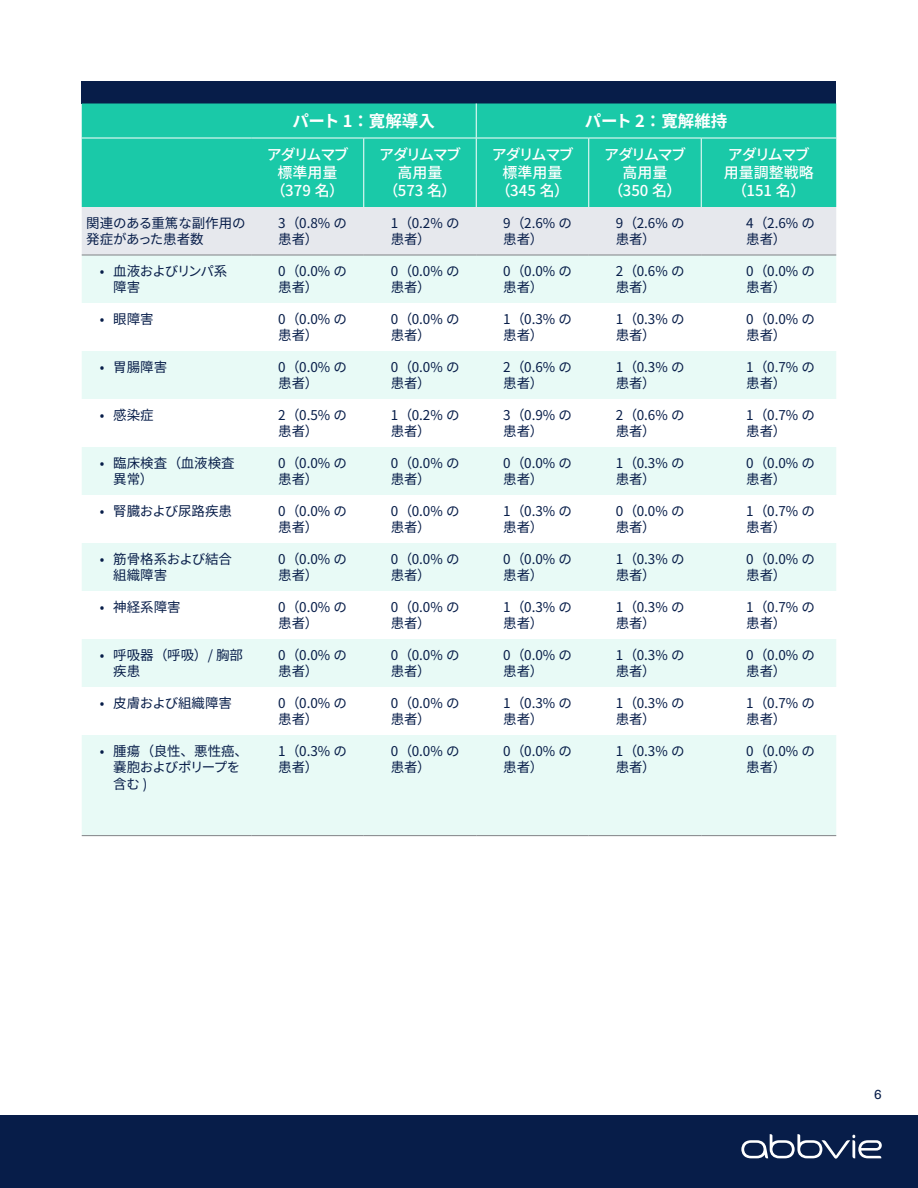
<style>
.page{position:relative;width:918px;height:1188px;background:#fff}
.page>*{position:absolute;margin:0;border:0;box-sizing:border-box;transform-origin:0 0}
.Table_SubHd_White{font:700 16.5px "Noto Sans CJ Kjp";color:#fff}
.Tab_Body_Medium_10pt{font:500 15px/18px "Noto Sans CJ Kjp";letter-spacing:-.025em;color:#fff;text-align:center}
.Tab_Body_Medium_10pt-2{font:500 15px/18px "Noto Sans CJ Kjp";letter-spacing:-.045em;color:#fff;text-align:center}
.Tab_Body_Medium_10pt-3{font:500 15px/18px "Noto Sans CJ Kjp";color:#fff;text-align:center}
.Table_Body_Reg_9pt{font:13.5px/16.5px "Noto Sans CJ Kjp";color:#071d49}
.Table_Body_Reg_9pt-2{font:13.5px/16.5px "Noto Sans CJ Kjp";letter-spacing:-.025em;color:#071d49}
.Table_Body_Reg_9pt-3{font:13.5px/16.5px "Noto Sans CJ Kjp";letter-spacing:-.07em;color:#071d49}
.t1{font:13.5px "Neue Haas Unica Pro";color:#071d49}
</style>
<div class="page">
<div style="left:0;top:1115px;width:918px;height:73px;background:#071d49"></div>
<div style="left:82px;top:81px;width:754px;height:23px;background:#071d49"></div>
<div style="left:82px;top:104px;width:754px;height:103px;background:#1ac9a8"></div>
<div style="left:82px;top:207px;width:754px;height:48px;background:#e6e8ed"></div>
<div style="left:82px;top:256px;width:754px;height:579px;background:#e8faf6"></div>
<svg style="left:82px;top:303px;width:754px;height:432px"></svg>
<hr style="left:476px;top:104px;width:1px;height:34px;background:#fff">
<hr style="left:251px;top:138px;width:113px;height:1px;background:#fff">
<hr style="left:364px;top:138px;width:112px;height:1px;background:#fff">
<hr style="left:476px;top:138px;width:113px;height:1px;background:#fff">
<hr style="left:589px;top:138px;width:112px;height:1px;background:#fff">
<hr style="left:701px;top:138px;width:135px;height:1px;background:#fff">
<hr style="left:363px;top:138px;width:1px;height:69px;background:#fff">
<hr style="left:476px;top:138px;width:1px;height:69px;background:#fff">
<hr style="left:588px;top:138px;width:1px;height:69px;background:#fff">
<hr style="left:701px;top:138px;width:1px;height:69px;background:#fff">
<hr style="left:82px;top:138px;width:169px;height:1px;background:#fff">
<hr style="left:82px;top:255px;width:169px;height:1px;background:#808285">
<hr style="left:251px;top:255px;width:113px;height:1px;background:#808285">
<hr style="left:364px;top:255px;width:112px;height:1px;background:#808285">
<hr style="left:476px;top:255px;width:113px;height:1px;background:#808285">
<hr style="left:589px;top:255px;width:112px;height:1px;background:#808285">
<hr style="left:701px;top:255px;width:135px;height:1px;background:#808285">
<hr style="left:82px;top:835px;width:169px;height:1px;background:#808285">
<hr style="left:251px;top:835px;width:113px;height:1px;background:#808285">
<hr style="left:364px;top:835px;width:112px;height:1px;background:#808285">
<hr style="left:476px;top:835px;width:113px;height:1px;background:#808285">
<hr style="left:589px;top:835px;width:112px;height:1px;background:#808285">
<hr style="left:701px;top:835px;width:135px;height:1px;background:#808285">
<svg style="left:741px;top:1134px;width:141px;height:25px"></svg>
<p class="Table_SubHd_White" style="left:292px;top:112px;width:144px">パート 1：寛解導入</p>
<p class="Table_SubHd_White" style="left:585px;top:112px;width:144px">パート 2：寛解維持</p>
<p class="Tab_Body_Medium_10pt" style="left:267px;top:146px;width:84px">アダリムマブ標準用量（379 名）</p>
<p class="Tab_Body_Medium_10pt-2" style="left:379px;top:146px;width:84px">アダリムマブ高用量（573 名）</p>
<p class="Tab_Body_Medium_10pt" style="left:492px;top:146px;width:84px">アダリムマブ標準用量（345 名）</p>
<p class="Tab_Body_Medium_10pt-2" style="left:604px;top:146px;width:84px">アダリムマブ高用量（350 名）</p>
<p class="Tab_Body_Medium_10pt-3" style="left:724px;top:146px;width:91px">アダリムマブ用量調整戦略（151 名）</p>
<p class="Table_Body_Reg_9pt" style="left:86px;top:215px;width:161px">関連のある重篤な副作用の発症があった患者数</p>
<p class="Table_Body_Reg_9pt" style="left:278px;top:215px;width:70px">3（0.8% の患者）</p>
<p class="Table_Body_Reg_9pt" style="left:391px;top:215px;width:70px">1（0.2% の患者）</p>
<p class="Table_Body_Reg_9pt" style="left:503px;top:215px;width:70px">9（2.6% の患者）</p>
<p class="Table_Body_Reg_9pt" style="left:616px;top:215px;width:70px">9（2.6% の患者）</p>
<p class="Table_Body_Reg_9pt" style="left:746px;top:215px;width:70px">4（2.6% の患者）</p>
<p class="Table_Body_Reg_9pt-3" style="left:113px;top:263px;width:116px;text-indent:-14px">• 血液およびリンパ系障害</p>
<p class="Table_Body_Reg_9pt" style="left:278px;top:263px;width:70px">0（0.0% の患者）</p>
<p class="Table_Body_Reg_9pt" style="left:391px;top:263px;width:70px">0（0.0% の患者）</p>
<p class="Table_Body_Reg_9pt" style="left:503px;top:263px;width:70px">0（0.0% の患者）</p>
<p class="Table_Body_Reg_9pt" style="left:616px;top:263px;width:70px">2（0.6% の患者）</p>
<p class="Table_Body_Reg_9pt" style="left:746px;top:263px;width:70px">0（0.0% の患者）</p>
<p class="Table_Body_Reg_9pt" style="left:100px;top:311px;width:55px">• 眼障害</p>
<p class="Table_Body_Reg_9pt" style="left:278px;top:311px;width:70px">0（0.0% の患者）</p>
<p class="Table_Body_Reg_9pt" style="left:391px;top:311px;width:70px">0（0.0% の患者）</p>
<p class="Table_Body_Reg_9pt" style="left:503px;top:311px;width:70px">1（0.3% の患者）</p>
<p class="Table_Body_Reg_9pt" style="left:616px;top:311px;width:70px">1（0.3% の患者）</p>
<p class="Table_Body_Reg_9pt" style="left:746px;top:311px;width:70px">0（0.0% の患者）</p>
<p class="Table_Body_Reg_9pt" style="left:100px;top:359px;width:69px">• 胃腸障害</p>
<p class="Table_Body_Reg_9pt" style="left:278px;top:359px;width:70px">0（0.0% の患者）</p>
<p class="Table_Body_Reg_9pt" style="left:391px;top:359px;width:70px">0（0.0% の患者）</p>
<p class="Table_Body_Reg_9pt" style="left:503px;top:359px;width:70px">2（0.6% の患者）</p>
<p class="Table_Body_Reg_9pt" style="left:616px;top:359px;width:70px">1（0.3% の患者）</p>
<p class="Table_Body_Reg_9pt" style="left:746px;top:359px;width:70px">1（0.7% の患者）</p>
<p class="Table_Body_Reg_9pt" style="left:100px;top:407px;width:55px">• 感染症</p>
<p class="Table_Body_Reg_9pt" style="left:278px;top:407px;width:70px">2（0.5% の患者）</p>
<p class="Table_Body_Reg_9pt" style="left:391px;top:407px;width:70px">1（0.2% の患者）</p>
<p class="Table_Body_Reg_9pt" style="left:503px;top:407px;width:70px">3（0.9% の患者）</p>
<p class="Table_Body_Reg_9pt" style="left:616px;top:407px;width:70px">2（0.6% の患者）</p>
<p class="Table_Body_Reg_9pt" style="left:746px;top:407px;width:70px">1（0.7% の患者）</p>
<p class="Table_Body_Reg_9pt" style="left:113px;top:455px;width:123px;text-indent:-14px">• 臨床検査（血液検査異常）</p>
<p class="Table_Body_Reg_9pt" style="left:278px;top:455px;width:70px">0（0.0% の患者）</p>
<p class="Table_Body_Reg_9pt" style="left:391px;top:455px;width:70px">0（0.0% の患者）</p>
<p class="Table_Body_Reg_9pt" style="left:503px;top:455px;width:70px">0（0.0% の患者）</p>
<p class="Table_Body_Reg_9pt" style="left:616px;top:455px;width:70px">1（0.3% の患者）</p>
<p class="Table_Body_Reg_9pt" style="left:746px;top:455px;width:70px">0（0.0% の患者）</p>
<p class="Table_Body_Reg_9pt" style="left:100px;top:503px;width:134px">• 腎臓および尿路疾患</p>
<p class="Table_Body_Reg_9pt" style="left:278px;top:503px;width:70px">0（0.0% の患者）</p>
<p class="Table_Body_Reg_9pt" style="left:391px;top:503px;width:70px">0（0.0% の患者）</p>
<p class="Table_Body_Reg_9pt" style="left:503px;top:503px;width:70px">1（0.3% の患者）</p>
<p class="Table_Body_Reg_9pt" style="left:616px;top:503px;width:70px">0（0.0% の患者）</p>
<p class="Table_Body_Reg_9pt" style="left:746px;top:503px;width:70px">1（0.7% の患者）</p>
<p class="Table_Body_Reg_9pt" style="left:113px;top:551px;width:120px;text-indent:-14px">• 筋骨格系および結合組織障害</p>
<p class="Table_Body_Reg_9pt" style="left:278px;top:551px;width:70px">0（0.0% の患者）</p>
<p class="Table_Body_Reg_9pt" style="left:391px;top:551px;width:70px">0（0.0% の患者）</p>
<p class="Table_Body_Reg_9pt" style="left:503px;top:551px;width:70px">0（0.0% の患者）</p>
<p class="Table_Body_Reg_9pt" style="left:616px;top:551px;width:70px">1（0.3% の患者）</p>
<p class="Table_Body_Reg_9pt" style="left:746px;top:551px;width:70px">0（0.0% の患者）</p>
<p class="Table_Body_Reg_9pt" style="left:100px;top:599px;width:82px">• 神経系障害</p>
<p class="Table_Body_Reg_9pt" style="left:278px;top:599px;width:70px">0（0.0% の患者）</p>
<p class="Table_Body_Reg_9pt" style="left:391px;top:599px;width:70px">0（0.0% の患者）</p>
<p class="Table_Body_Reg_9pt" style="left:503px;top:599px;width:70px">1（0.3% の患者）</p>
<p class="Table_Body_Reg_9pt" style="left:616px;top:599px;width:70px">1（0.3% の患者）</p>
<p class="Table_Body_Reg_9pt" style="left:746px;top:599px;width:70px">1（0.7% の患者）</p>
<p class="Table_Body_Reg_9pt" style="left:113px;top:647px;width:131px;text-indent:-14px">• 呼吸器（呼吸）/ 胸部疾患</p>
<p class="Table_Body_Reg_9pt" style="left:278px;top:647px;width:70px">0（0.0% の患者）</p>
<p class="Table_Body_Reg_9pt" style="left:391px;top:647px;width:70px">0（0.0% の患者）</p>
<p class="Table_Body_Reg_9pt" style="left:503px;top:647px;width:70px">0（0.0% の患者）</p>
<p class="Table_Body_Reg_9pt" style="left:616px;top:647px;width:70px">1（0.3% の患者）</p>
<p class="Table_Body_Reg_9pt" style="left:746px;top:647px;width:70px">0（0.0% の患者）</p>
<p class="Table_Body_Reg_9pt" style="left:100px;top:695px;width:134px">• 皮膚および組織障害</p>
<p class="Table_Body_Reg_9pt" style="left:278px;top:695px;width:70px">0（0.0% の患者）</p>
<p class="Table_Body_Reg_9pt" style="left:391px;top:695px;width:70px">0（0.0% の患者）</p>
<p class="Table_Body_Reg_9pt" style="left:503px;top:695px;width:70px">1（0.3% の患者）</p>
<p class="Table_Body_Reg_9pt" style="left:616px;top:695px;width:70px">1（0.3% の患者）</p>
<p class="Table_Body_Reg_9pt" style="left:746px;top:695px;width:70px">1（0.7% の患者）</p>
<p class="Table_Body_Reg_9pt-2" style="left:113px;top:743px;width:136px;text-indent:-14px">• 腫瘍（良性、悪性癌、嚢胞およびポリープを含む)</p>
<p class="Table_Body_Reg_9pt" style="left:278px;top:743px;width:70px">1（0.3% の患者）</p>
<p class="Table_Body_Reg_9pt" style="left:391px;top:743px;width:70px">0（0.0% の患者）</p>
<p class="Table_Body_Reg_9pt" style="left:503px;top:743px;width:70px">0（0.0% の患者）</p>
<p class="Table_Body_Reg_9pt" style="left:616px;top:743px;width:70px">1（0.3% の患者）</p>
<p class="Table_Body_Reg_9pt" style="left:746px;top:743px;width:70px">0（0.0% の患者）</p>
<p class="t1" style="left:874px;top:1086px;width:9px">6</p>
</div>
